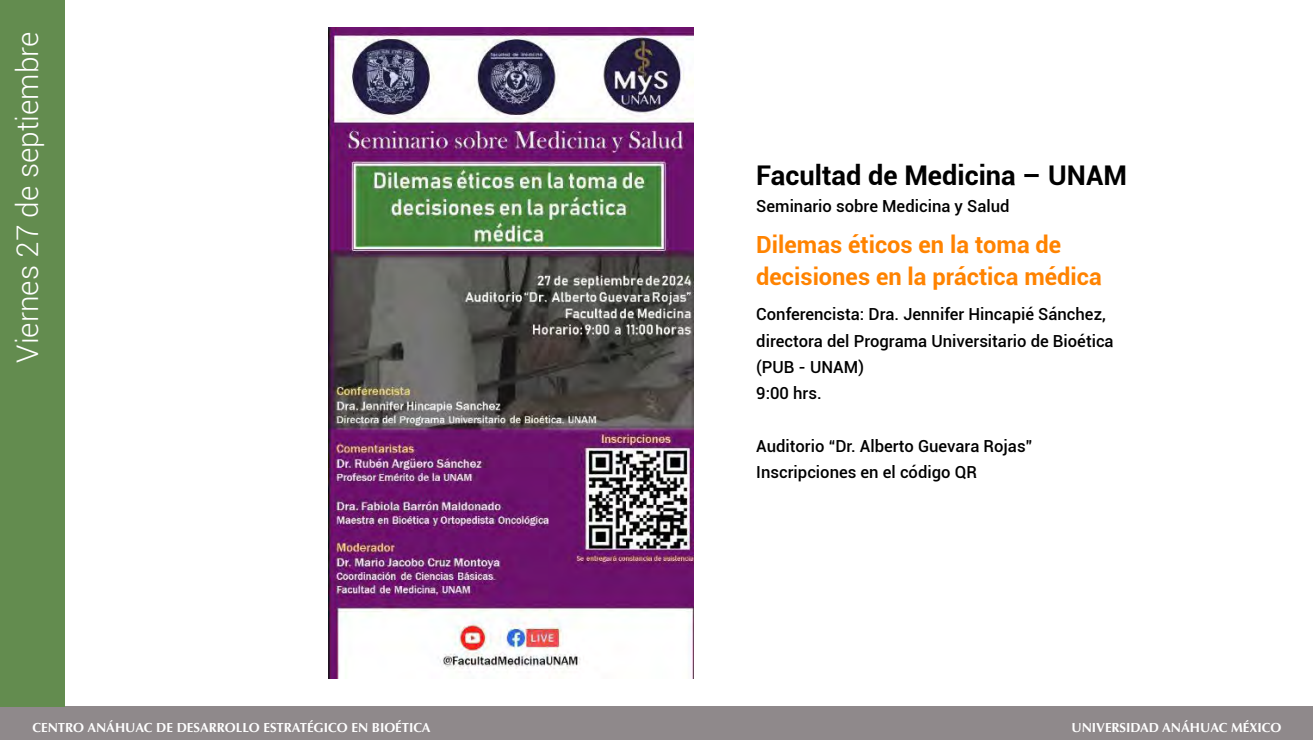
<style>
.page{position:relative;width:1313px;height:740px;background:#fff}
.page>*{position:absolute;margin:0;border:0;box-sizing:border-box;transform-origin:0 0}
.t1{font:300 29.75px "Roboto";color:#fff}
.t2{font:700 27.12px "Roboto";color:#000}
.t3{font:700 23.62px/32.4px "Roboto";color:#ff8300}
.t4{font:500 16.62px/26.2px "Roboto";color:#000}
.t5{font:700 13.12px "Optima";color:#fff}
</style>
<div class="page">
<div style="left:0;top:706px;width:1312px;height:33px;background:#8f898b"></div>
<div style="left:0;top:0;width:65px;height:706px;background:#638c4f"></div>
<img style="left:328px;top:28px;width:365px;height:650px">
<h1 class="t1" style="left:7px;top:362px;width:332px;rotate:-90deg">Viernes 27 de septiembre</h1>
<h2 class="t2" style="left:756px;top:157px;width:372px">Facultad de Medicina – UNAM</h2>
<p class="t4" style="left:756px;top:192px;width:255px">Seminario sobre Medicina y Salud</p>
<h3 class="t3" style="left:756px;top:227px;width:347px">Dilemas éticos en la toma de decisiones en la práctica médica</h3>
<p class="t4" style="left:756px;top:300px;width:359px">Conferencista: Dra. Jennifer Hincapié Sánchez, directora del Programa Universitario de Bioética (PUB - UNAM)<br>9:00 hrs.</p>
<p class="t4" style="left:756px;top:432px;width:277px">Auditorio “Dr. Alberto Guevara Rojas”<br>Inscripciones en el código QR</p>
<p class="t5" style="left:32px;top:719px;width:399px">CENTRO ANÁHUAC DE DESARROLLO ESTRATÉGICO EN BIOÉTICA</p>
<p class="t5" style="left:1071px;top:719px;width:211px">UNIVERSIDAD ANÁHUAC MÉXICO</p>
</div>
